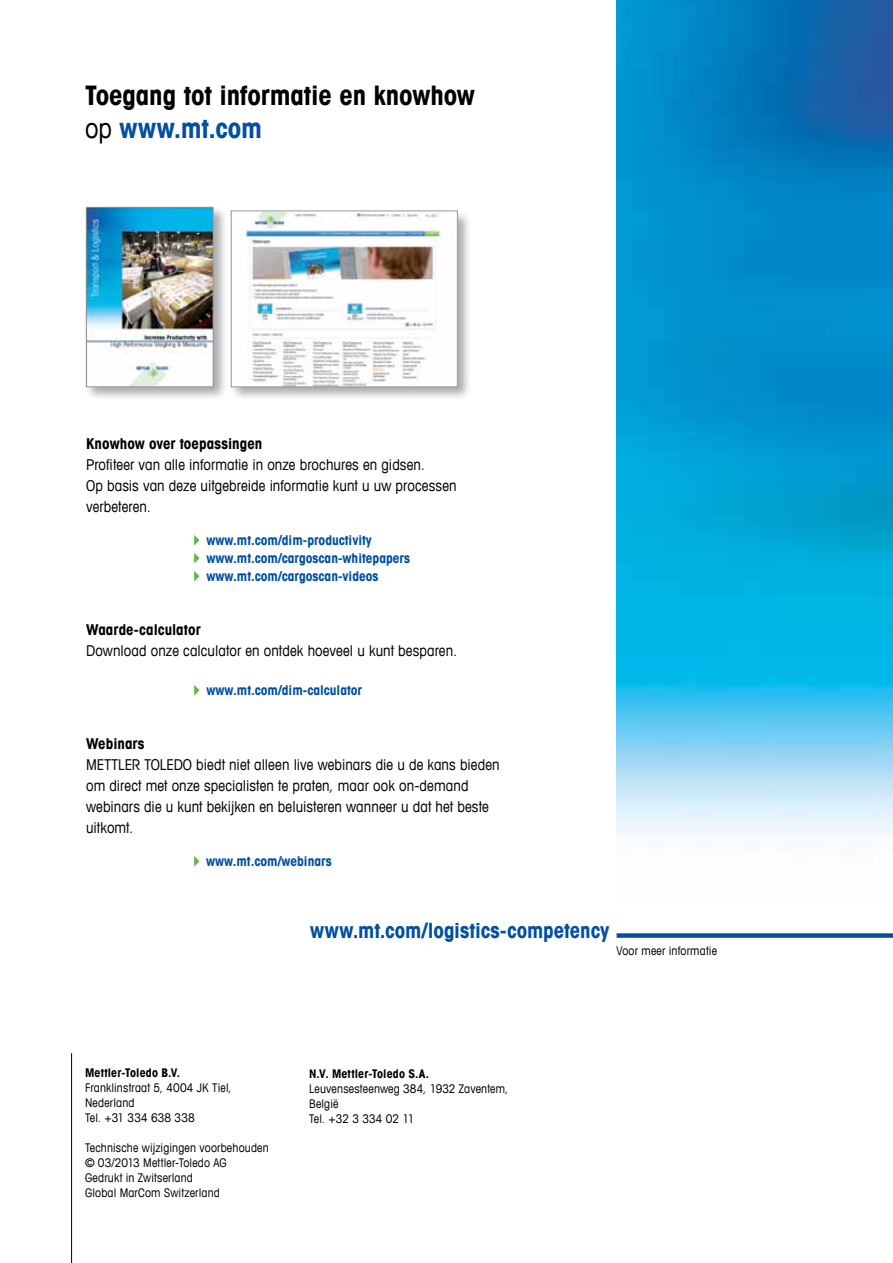
<style>
.page{position:relative;width:893px;height:1263px;background:#fff}
.page>*{position:absolute;margin:0;border:0;box-sizing:border-box;transform-origin:0 0}
.t1{font:700 condensed 27px/33px "Avant Garde Com";letter-spacing:-.005em;color:#000}
.t2{font:700 condensed 21px "Avant Garde Com";letter-spacing:-.005em;color:#004fa3}
.t3{font:condensed 15px/21px "Avant Garde Com";letter-spacing:.005em;color:#000}
.t4{font:700 condensed 15px "Avant Garde Com";letter-spacing:.005em;color:#000}
.t5{font:700 condensed 13.5px/18px "Avant Garde Com";color:#004fa3}
.t6{font:condensed 12px/15px "Avant Garde Com";letter-spacing:.015em;color:#000}
.t7{font:700 condensed 12px "Avant Garde Com";letter-spacing:.01em;color:#000}
.s1{font-weight:400}
.s2{color:#004fa3}
</style>
<div class="page">
<img style="left:617px;top:0;width:276px;height:836px">
<div style="left:617px;top:933px;width:276px;height:5px;background:#004fa3"></div>
<hr style="left:71px;top:1053px;width:1px;height:210px;background:#000">
<div style="left:84px;top:205px;width:144px;height:196px;background:#000;opacity:.33"></div>
<img style="left:88px;top:209px;width:123px;height:176px">
<div style="left:86px;top:207px;width:127px;height:180px;border:1px solid #939598"></div>
<div style="left:229px;top:209px;width:243px;height:193px;background:#000;opacity:.33"></div>
<img style="left:233px;top:213px;width:222px;height:172px">
<div style="left:231px;top:211px;width:226px;height:176px;border:1px solid #939598"></div>
<svg style="left:194px;top:535px;width:6px;height:11px"></svg>
<svg style="left:194px;top:553px;width:6px;height:11px"></svg>
<svg style="left:194px;top:571px;width:6px;height:11px"></svg>
<svg style="left:194px;top:685px;width:6px;height:11px"></svg>
<svg style="left:194px;top:856px;width:6px;height:11px"></svg>
<h1 class="t1" style="left:85px;top:78px;width:391px">Toegang tot informatie en knowhow <span class="s1">op</span> <span class="s2">www.mt.com</span></h1>
<p class="t4" style="left:86px;top:434px;width:178px">Knowhow over toepassingen</p>
<p class="t3" style="left:86px;top:454px;width:372px">Profiteer van alle informatie in onze brochures en gidsen.<br>Op basis van deze uitgebreide informatie kunt u uw processen verbeteren.</p>
<p class="t5" style="left:207px;top:531px;width:205px">www.mt.com/dim-productivity www.mt.com/cargoscan-whitepapers www.mt.com/cargoscan-videos</p>
<p class="t4" style="left:86px;top:620px;width:116px">Waarde-calculator</p>
<p class="t3" style="left:86px;top:640px;width:373px">Download onze calculator en ontdek hoeveel u kunt besparen.</p>
<p class="t5" style="left:207px;top:681px;width:157px">www.mt.com/dim-calculator</p>
<p class="t4" style="left:86px;top:734px;width:60px">Webinars</p>
<p class="t3" style="left:86px;top:754px;width:415px">METTLER TOLEDO biedt niet alleen live webinars die u de kans bieden om direct met onze specialisten te praten, maar ook on-demand webinars die u kunt bekijken en beluisteren wanneer u dat het beste uitkomt.</p>
<p class="t5" style="left:206px;top:852px;width:127px">www.mt.com/webinars</p>
<h2 class="t2" style="left:310px;top:917px;width:301px">www.mt.com/logistics-competency</h2>
<p class="t7" style="left:85px;top:1065px;width:97px">Mettler-Toledo B.V.</p>
<p class="t6" style="left:85px;top:1080px;width:148px">Franklinstraat 5, 4004 JK Tiel,<br>Nederland<br>Tel. +31 334 638 338</p>
<p class="t6" style="left:85px;top:1140px;width:185px">Technische wijzigingen voorbehouden © 03/2013 Mettler-Toledo AG<br>Gedrukt in Zwitserland<br>Global MarCom Switzerland</p>
<p class="t7" style="left:309px;top:1066px;width:121px">N.V. Mettler-Toledo S.A.</p>
<p class="t6" style="left:309px;top:1081px;width:201px">Leuvensesteenweg 384, 1932 Zaventem,<br>België<br>Tel. +32 3 334 02 11</p>
<p class="t6" style="left:617px;top:943px;width:102px">Voor meer informatie</p>
</div>
